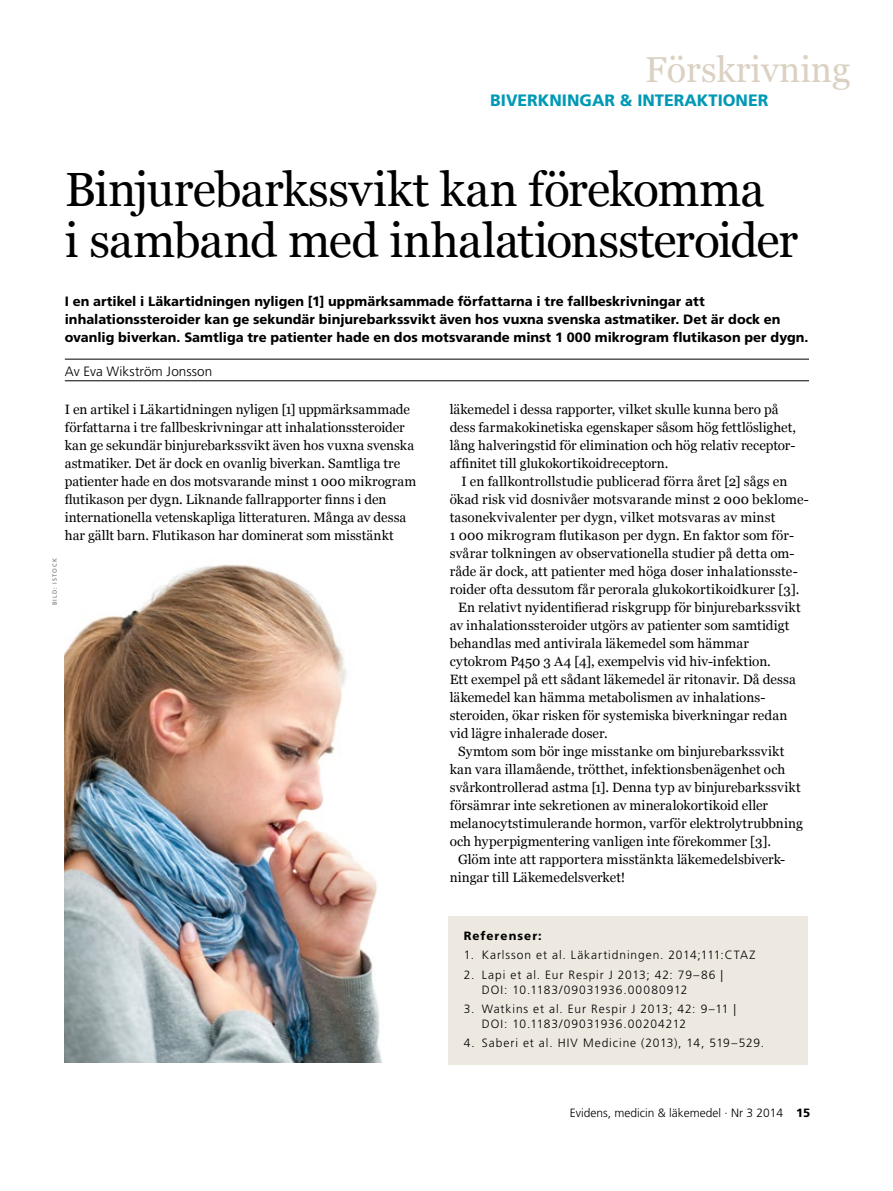
<style>
.page{position:relative;width:893px;height:1191px;background:#fff}
.page>*{position:absolute;margin:0;border:0;box-sizing:border-box;transform-origin:0 0}
.t1{font:48px/51px "Georgia";letter-spacing:-.02em;color:#000}
.t2{font:36px "Georgia";color:#dbd1c2}
.t3{font:800 16.5px "Frutiger SLLOTF";color:#0099b5}
.t4{font:13.5px/18px "Georgia";letter-spacing:.005em;color:#000}
.t5{font:800 13.5px/18px "Frutiger SLLOTF";color:#000}
.t6{font:300 13.5px "Frutiger SLLOTF";letter-spacing:.005em;color:#000}
.t7{font:300 12px/15px "Frutiger SLLOTF";letter-spacing:.07em;color:#000}
.t8{font:300 12px "Frutiger SLLOTF";color:#000}
.t9{font:800 12px "Frutiger SLLOTF";letter-spacing:.085em;color:#000}
.t10{font:6px "Frutiger SLLOTF";letter-spacing:.17em;color:#707172}
.s1{font-weight:800}
</style>
<div class="page">
<hr style="left:65px;top:359px;width:744px;height:1px;background:#000">
<hr style="left:65px;top:380px;width:744px;height:1px;background:#000">
<div style="left:449px;top:916px;width:359px;height:148px;background:#ede8e0"></div>
<img style="left:65px;top:564px;width:317px;height:498px">
<h2 class="t2" style="left:645px;top:48px;width:207px">Förskrivning</h2>
<p class="t3" style="left:490px;top:90px;width:70px">BIVERKNIN</p>
<p class="t3" style="left:579px;top:90px;width:69px">GAR &amp; INTERA</p>
<p class="t3" style="left:697px;top:90px;width:51px">KTIONER</p>
<h1 class="t1" style="left:65px;top:165px;width:735px">Binjurebarkssvikt kan förekomma<br>i samband med inhalationssteroider</h1>
<p class="t5" style="left:65px;top:292px;width:745px">I en artikel i Läkartidningen nyligen [1] uppmärksammade författarna i tre fallbeskrivningar att inhalationssteroider kan ge sekundär binjurebarkssvikt även hos vuxna svenska astmatiker. Det är dock en ovanlig biverkan. Samtliga tre patienter hade en dos motsvarande minst 1 000 mikrogram flutikason per dygn.</p>
<p class="t6" style="left:65px;top:364px;width:149px">Av Eva Wikström Jonsson</p>
<p class="t10" style="left:51px;top:605px;width:48px;rotate:-90deg">BILD: ISTOCK</p>
<p class="t4" style="left:65px;top:401px;width:353px">I en artikel i Läkartidningen nyligen [1] uppmärksammade författarna i tre fallbeskrivningar att inhalationssteroider kan ge sekundär binjurebarkssvikt även hos vuxna svenska astmatiker. Det är dock en ovanlig biverkan. Samtliga tre patienter hade en dos motsvarande minst 1 000 mikrogram flutikason per dygn. Liknande fallrapporter finns i den internationella vetenskapliga litteraturen. Många av dessa har gällt barn. Flutikason har dominerat som misstänkt</p>
<p class="t4" style="left:450px;top:401px;width:348px">läkemedel i dessa rapporter, vilket skulle kunna bero på dess farmakokinetiska egenskaper såsom hög fettlöslighet, lång halveringstid för elimination och hög relativ receptor&shy;affinitet till glukokortikoidreceptorn.</p>
<p class="t4" style="left:461px;top:473px;width:327px">I en fallkontrollstudie publicerad förra året [2] sågs en</p>
<p class="t4" style="left:450px;top:491px;width:361px">ökad risk vid dosnivåer motsvarande minst 2 000 beklome-</p>
<p class="t4" style="left:450px;top:509px;width:327px">tasonekvivalenter per dygn, vilket motsvaras av minst</p>
<p class="t4" style="left:450px;top:527px;width:346px">1 000 mikrogram flutikason per dygn. En faktor som för-</p>
<p class="t4" style="left:450px;top:545px;width:346px">svårar tolkningen av observationella studier på detta om-</p>
<p class="t4" style="left:450px;top:563px;width:350px">råde är dock, att patienter med höga doser inhalationsste-</p>
<p class="t4" style="left:450px;top:581px;width:351px">roider ofta dessutom får perorala glukokortikoidkurer [3].</p>
<p class="t4" style="left:458px;top:599px;width:344px">En relativt nyidentifierad riskgrupp för binjurebarkssvikt</p>
<p class="t4" style="left:450px;top:617px;width:341px">av inhalationssteroider utgörs av patienter som samtidigt</p>
<p class="t4" style="left:450px;top:635px;width:301px">behandlas med antivirala läkemedel som hämmar</p>
<p class="t4" style="left:450px;top:653px;width:323px">cytokrom P450 3 A4 [4], exempelvis vid hiv-infektion.</p>
<p class="t4" style="left:450px;top:671px;width:348px">Ett exempel på ett sådant läkemedel är ritonavir. Då dessa</p>
<p class="t4" style="left:450px;top:689px;width:317px">läkemedel kan hämma metabolismen av inhalations-</p>
<p class="t4" style="left:450px;top:707px;width:339px">steroiden, ökar risken för systemiska biverkningar redan</p>
<p class="t4" style="left:450px;top:725px;width:159px">vid lägre inhalerade doser.</p>
<p class="t4" style="left:458px;top:743px;width:328px">Symtom som bör inge misstanke om binjurebarkssvikt</p>
<p class="t4" style="left:450px;top:761px;width:337px">kan vara illamående, trötthet, infektionsbenägenhet och</p>
<p class="t4" style="left:450px;top:779px;width:353px">svårkontrollerad astma [1]. Denna typ av binjurebarkssvikt</p>
<p class="t4" style="left:450px;top:797px;width:320px">försämrar inte sekretionen av mineralokortikoid eller</p>
<p class="t4" style="left:450px;top:815px;width:355px">melanocytstimulerande hormon, varför elektrolytrubbning</p>
<p class="t4" style="left:450px;top:832px;width:323px">och hyperpigmentering vanligen inte förekommer [3].</p>
<p class="t4" style="left:458px;top:850px;width:329px">Glöm inte att rapportera misstänkta läkemedelsbiverk-</p>
<p class="t4" style="left:450px;top:868px;width:177px">ningar till Läkemedelsverket!</p>
<p class="t9" style="left:464px;top:928px;width:80px">Referenser:</p>
<p class="t7" style="left:464px;top:948px;width:293px">1. Karlsson et al. Läkartidningen. 2014;111:CTAZ</p>
<p class="t7" style="left:482px;top:967px;width:243px;text-indent:-18px">2. Lapi et al. Eur Respir J 2013; 42: 79–86 |<br>DOI: 10.1183/09031936.00080912</p>
<p class="t7" style="left:482px;top:1001px;width:256px;text-indent:-18px">3. Watkins et al. Eur Respir J 2013; 42: 9–11 |<br>DOI: 10.1183/09031936.00204212</p>
<p class="t7" style="left:464px;top:1035px;width:302px">4. Saberi et al. HIV Medicine (2013), 14, 519–529.</p>
<p class="t8" style="left:570px;top:1106px;width:242px">Evidens, medicin &amp; läkemedel · Nr 3 2014 <span class="s1">15</span></p>
</div>
